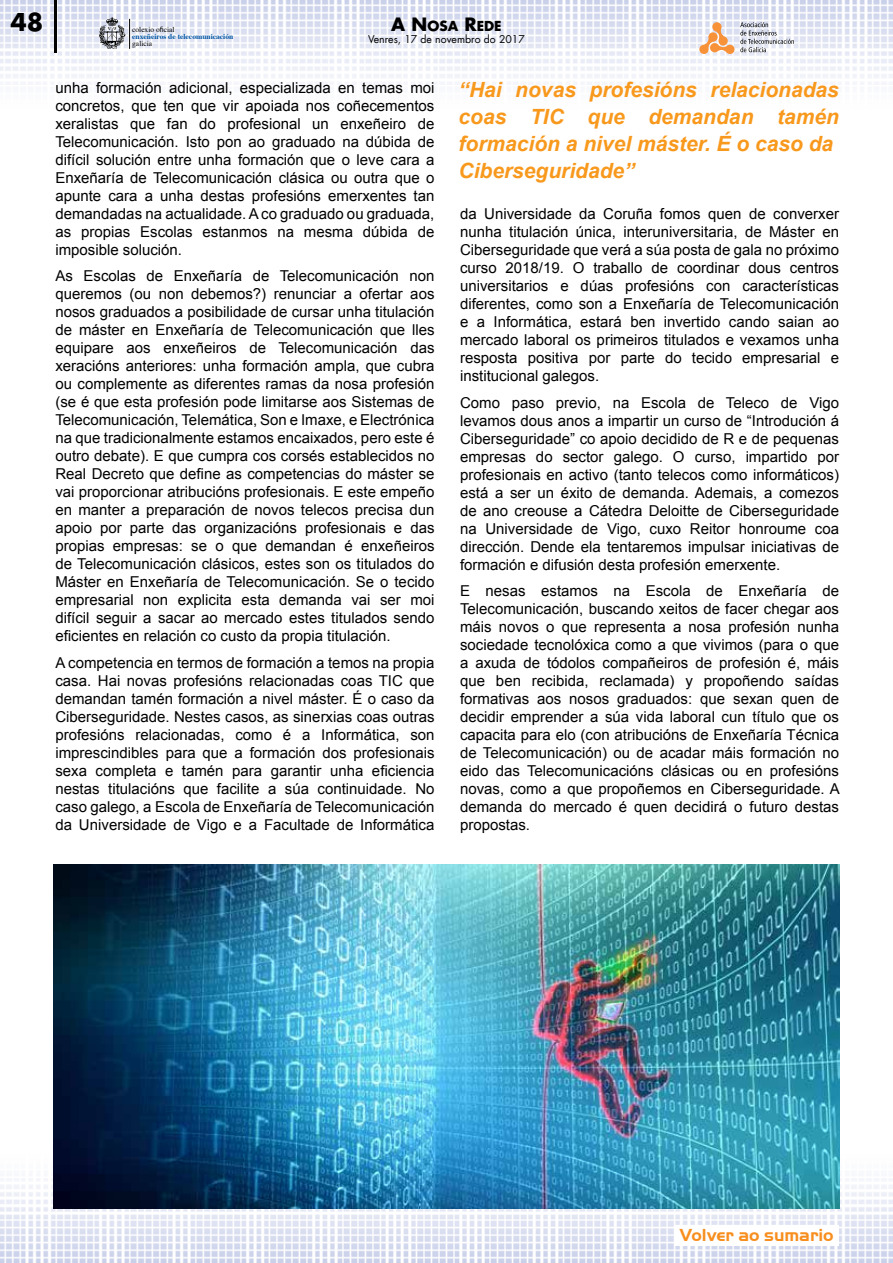
<style>
.page{position:relative;width:893px;height:1263px;background:#fff}
.page>*{position:absolute;margin:0;border:0;box-sizing:border-box;transform-origin:0 0}
.t1{font:700 24px "Futura LT";color:#000}
.t2{font:italic 700 21px/27px "Arial";color:#f8991d}
.t3{font:700 18px "Handel Got D";color:#f78e1e}
.t4{font:15px/18px "Arial";color:#000;text-align:justify}
.t5{font:700 13.5px "Futura LT";color:#000}
.t6{font:10.5px "Futura LT";color:#000}
.t7{font:700 7.5px/7.1px "Times";color:#0054a4}
.t8{font:7.5px "Times";color:#000}
.s1{font-weight:400;color:#000}
.s2{font-family:"Myriad Pro";font-weight:400;color:#000}
.s3{font-size:18px}
</style>
<div class="page">
<img style="left:0;top:0;width:893px;height:78px">
<img style="left:0;top:1185px;width:893px;height:78px">
<hr style="left:129px;top:19px;width:1px;height:30px;background:#000">
<svg style="left:99px;top:17px;width:27px;height:32px"></svg>
<svg style="left:699px;top:22px;width:95px;height:32px"></svg>
<hr style="left:54px;top:0;width:3px;height:52px;background:#000">
<img style="left:53px;top:864px;width:787px;height:345px">
<div style="left:675px;top:1225px;width:163px;height:20px;background:#fff"></div>
<h1 class="t1" style="left:10px;top:6px;width:34px">48</h1>
<p class="t7" style="left:132px;top:26px;width:103px"><span class="s1">colexio o</span><span class="s2">fi</span><span class="s1">cial<br></span>enxeñeiros de telecomunicación</p>
<p class="t8" style="left:132px;top:38px;width:22px">galicia</p>
<p class="t5" style="left:391px;top:17px;width:112px"><span class="s3">A N</span>OSA <span class="s3">R</span>EDE</p>
<p class="t6" style="left:368px;top:33px;width:158px">Venres, 17 de novembro do 2017</p>
<p class="t4" style="left:55px;top:79px;width:381px">unha formación adicional, especializada en temas moi concretos, que ten que vir apoiada nos coñecementos xeralistas que fan do profesional un enxeñeiro de Telecomunicación. Isto pon ao graduado na dúbida de difícil solución entre unha formación que o leve cara a Enxeñaría de Telecomunicación clásica ou outra que o apunte cara a unha destas profesións emerxentes tan demandadas na actualidade. A co graduado ou graduada, as propias Escolas estanmos na mesma dúbida de imposible solución.</p>
<p class="t4" style="left:55px;top:267px;width:381px">As Escolas de Enxeñaría de Telecomunicación non queremos (ou non debemos?) renunciar a ofertar aos nosos graduados a posibilidade de cursar unha titulación de máster en Enxeñaría de Telecomunicación que lles equipare aos enxeñeiros de Telecomunicación das xeracións anteriores: unha formación ampla, que cubra ou complemente as diferentes ramas da nosa profesión (se é que esta profesión pode limitarse aos Sistemas de Telecomunicación, Telemática, Son e Imaxe, e Electrónica na que tradicionalmente estamos encaixados, pero este é outro debate). E que cumpra cos corsés establecidos no Real Decreto que define as competencias do máster se vai proporcionar atribucións profesionais. E este empeño en manter a preparación de novos telecos precisa dun apoio por parte das organizacións profesionais e das propias empresas: se o que demandan é enxeñeiros de Telecomunicación clásicos, estes son os titulados do Máster en Enxeñaría de Telecomunicación. Se o tecido empresarial non explicita esta demanda vai ser moi difícil seguir a sacar ao mercado estes titulados sendo eficientes en relación co custo da propia titulación.</p>
<p class="t4" style="left:55px;top:654px;width:381px">A competencia en termos de formación a temos na propia casa. Hai novas profesións relacionadas coas TIC que demandan tamén formación a nivel máster. É o caso da Ciberseguridade. Nestes casos, as sinerxias coas outras profesións relacionadas, como é a Informática, son imprescindibles para que a formación dos profesionais sexa completa e tamén para garantir unha eficiencia nestas titulacións que facilite a súa continuidade. No caso galego, a Escola de Enxeñaría de Telecomunicación da Universidade de Vigo e a Facultade de Informática</p>
<h2 class="t2" style="left:458px;top:77px;width:382px">“Hai novas profesións relacionadas coas TIC que demandan tamén formación a nivel máster. É o caso da<br>Ciberseguridade”</h2>
<p class="t4" style="left:460px;top:205px;width:381px">da Universidade da Coruña fomos quen de converxer nunha titulación única, interuniversitaria, de Máster en Ciberseguridade que verá a súa posta de gala no próximo curso 2018/19. O traballo de coordinar dous centros universitarios e dúas profesións con características diferentes, como son a Enxeñaría de Telecomunicación e a Informática, estará ben invertido cando saian ao mercado laboral os primeiros titulados e vexamos unha resposta positiva por parte do tecido empresarial e institucional galegos.</p>
<p class="t4" style="left:460px;top:394px;width:381px">Como paso previo, na Escola de Teleco de Vigo levamos dous anos a impartir un curso de “Introdución á Ciberseguridade” co apoio decidido de R e de pequenas empresas do sector galego. O curso, impartido por profesionais en activo (tanto telecos como informáticos) está a ser un éxito de demanda. Ademais, a comezos de ano creouse a Cátedra Deloitte de Ciberseguridade na Universidade de Vigo, cuxo Reitor honroume coa dirección. Dende ela tentaremos impulsar iniciativas de formación e difusión desta profesión emerxente.</p>
<p class="t4" style="left:460px;top:582px;width:381px">E nesas estamos na Escola de Enxeñaría de Telecomunicación, buscando xeitos de facer chegar aos máis novos o que representa a nosa profesión nunha sociedade tecnolóxica como a que vivimos (para o que a axuda de tódolos compañeiros de profesión é, máis que ben recibida, reclamada) y propoñendo saídas formativas aos nosos graduados: que sexan quen de decidir emprender a súa vida laboral cun título que os capacita para elo (con atribucións de Enxeñaría Técnica de Telecomunicación) ou de acadar máis formación no eido das Telecomunicacións clásicas ou en profesións novas, como a que propoñemos en Ciberseguridade. A demanda do mercado é quen decidirá o futuro destas propostas.</p>
<p class="t3" style="left:680px;top:1225px;width:155px">Volver ao sumario</p>
</div>
